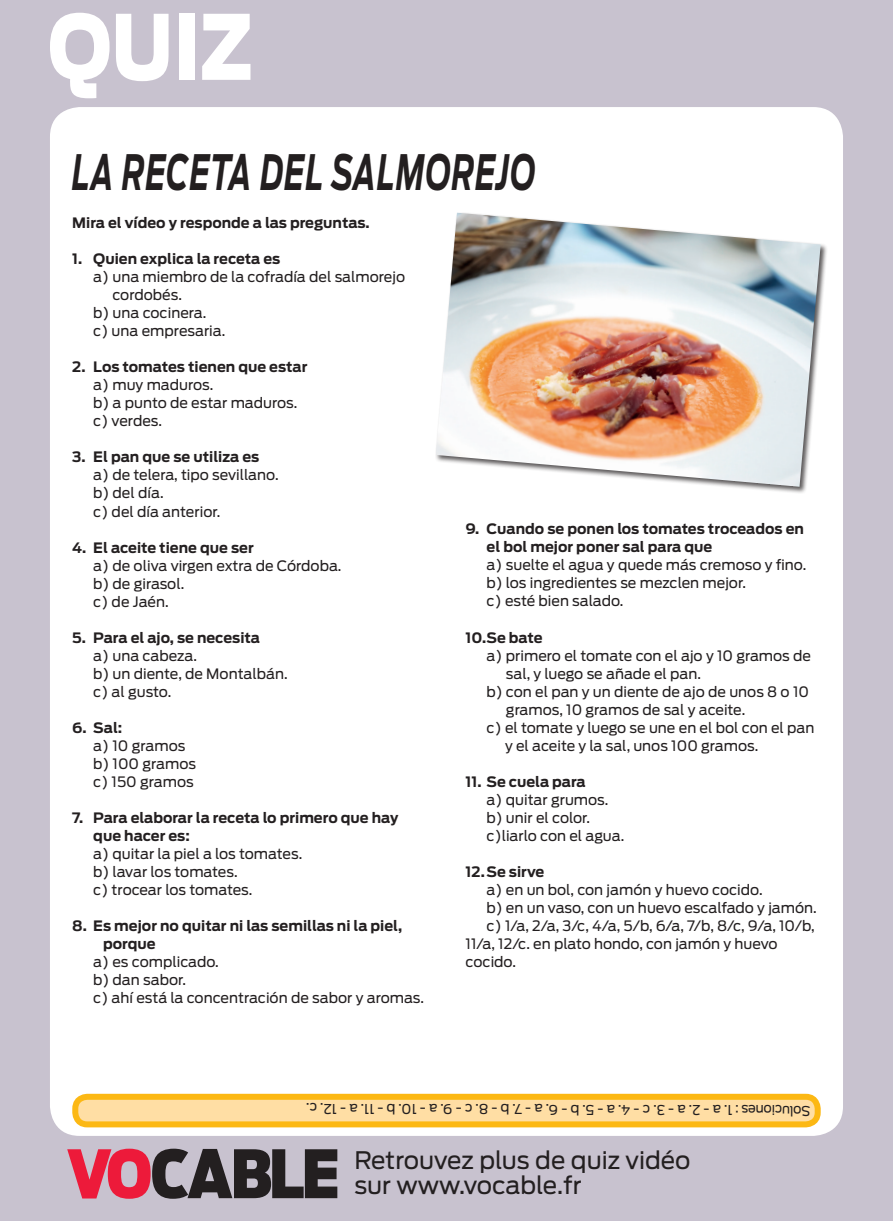
<style>
.page{position:relative;width:893px;height:1221px;background:#fff}
.page>*{position:absolute;margin:0;border:0;box-sizing:border-box;transform-origin:0 0}
.t1{font:900 89.1px "Antenna";color:#fff;scale:.83 1}
.t2{font:italic 700 48.45px "Antenna";letter-spacing:.03em;color:#231f20;scale:.62 1}
.t3{font:24px/25.5px "Antenna";color:#231f20}
.t4{font:14.25px/18px "Antenna";color:#231f20}
.t5{font:700 14.25px/18px "Antenna";color:#231f20}
.t6{font:13.5px "Antenna";letter-spacing:-.015em;color:#231f20;scale:.95 1}
</style>
<div class="page">
<div style="left:0;top:0;width:893px;height:1220px;background:#c8c2cf"></div>
<div style="left:50px;top:107px;width:793px;height:1028px;background:#fff;border-radius:30px"></div>
<svg style="left:67px;top:1148px;width:270px;height:50px"></svg>
<div style="left:75px;top:1096px;width:743px;height:28px;background:#ffdea4;border-radius:12px"></div>
<div style="left:72px;top:1093px;width:749px;height:34px;border:6px solid #fcb814;border-radius:12px"></div>
<div style="left:435px;top:212px;width:393px;height:282px;background:#231f20;opacity:.75"></div>
<img style="left:436px;top:213px;width:385px;height:273px">
<h1 class="t1" style="left:48px;top:-6px;width:248px">QUIZ</h1>
<h2 class="t2" style="left:72px;top:143px;width:749px">LA RECETA DEL SALMOREJO</h2>
<p class="t5" style="left:72px;top:214px;width:299px">Mira el vídeo y responde a las preguntas.</p>
<p class="t5" style="left:72px;top:250px;width:210px">1. Quien explica la receta es</p>
<p class="t4" style="left:93px;top:268px;width:313px">a) una miembro de la cofradía del salmorejo</p>
<p class="t4" style="left:112px;top:286px;width:71px">cordobés.</p>
<p class="t4" style="left:93px;top:304px;width:115px">b) una cocinera.</p>
<p class="t4" style="left:93px;top:322px;width:134px">c) una empresaria.</p>
<p class="t5" style="left:72px;top:358px;width:237px">2. Los tomates tienen que estar</p>
<p class="t4" style="left:93px;top:376px;width:206px">a) muy maduros.<br>b) a punto de estar maduros. c) verdes.</p>
<p class="t5" style="left:72px;top:448px;width:188px">3. El pan que se utiliza es</p>
<p class="t4" style="left:93px;top:466px;width:187px">a) de telera, tipo sevillano. b) del día.<br>c) del día anterior.</p>
<p class="t5" style="left:72px;top:538px;width:183px">4. El aceite tiene que ser</p>
<p class="t4" style="left:93px;top:556px;width:250px">a) de oliva virgen extra de Córdoba. b) de girasol.<br>c) de Jaén.</p>
<p class="t5" style="left:72px;top:628px;width:189px">5. Para el ajo, se necesita</p>
<p class="t4" style="left:93px;top:646px;width:196px">a) una cabeza.<br>b) un diente, de Montalbán. c) al gusto.</p>
<p class="t5" style="left:72px;top:718px;width:52px">6. Sal:</p>
<p class="t4" style="left:93px;top:736px;width:104px">a) 10 gramos b) 100 gramos c) 150 gramos</p>
<p class="t5" style="left:93px;top:808px;width:307px;text-indent:-21px">7. Para elaborar la receta lo primero que hay que hacer es:</p>
<p class="t4" style="left:93px;top:844px;width:210px">a) quitar la piel a los tomates. b) lavar los tomates.<br>c) trocear los tomates.</p>
<p class="t5" style="left:103px;top:916px;width:301px;text-indent:-31px">8. Es mejor no quitar ni las semillas ni la piel, porque</p>
<p class="t4" style="left:93px;top:952px;width:332px">a) es complicado.<br>b) dan sabor.<br>c) ahí está la concentración de sabor y aromas.</p>
<p class="t5" style="left:487px;top:520px;width:319px;text-indent:-21px">9. Cuando se ponen los tomates troceados en el bol mejor poner sal para que</p>
<p class="t4" style="left:487px;top:556px;width:321px">a) suelte el agua y quede más cremoso y fino. b) los ingredientes se mezclen mejor.<br>c) esté bien salado.</p>
<p class="t5" style="left:466px;top:628px;width:78px">10.Se bate</p>
<p class="t4" style="left:487px;top:646px;width:326px">a) primero el tomate con el ajo y 10 gramos de</p>
<p class="t4" style="left:506px;top:664px;width:197px">sal, y luego se añade el pan.</p>
<p class="t4" style="left:487px;top:682px;width:324px">b) con el pan y un diente de ajo de unos 8 o 10</p>
<p class="t4" style="left:506px;top:700px;width:241px">gramos, 10 gramos de sal y aceite.</p>
<p class="t4" style="left:487px;top:718px;width:329px">c) el tomate y luego se une en el bol con el pan</p>
<p class="t4" style="left:505px;top:736px;width:255px">y el aceite y la sal, unos 100 gramos.</p>
<p class="t5" style="left:466px;top:772px;width:122px">11. Se cuela para</p>
<p class="t4" style="left:487px;top:790px;width:139px">a) quitar grumos. b) unir el color. c)liarlo con el agua.</p>
<p class="t5" style="left:466px;top:862px;width:80px">12.Se sirve</p>
<p class="t4" style="left:487px;top:880px;width:277px">a) en un bol, con jamón y huevo cocido.</p>
<p class="t4" style="left:487px;top:898px;width:332px">b) en un vaso, con un huevo escalfado y jamón.</p>
<p class="t4" style="left:487px;top:916px;width:330px">c) 1/a, 2/a, 3/c, 4/a, 5/b, 6/a, 7/b, 8/c, 9/a, 10/b,</p>
<p class="t4" style="left:466px;top:934px;width:314px">11/a, 12/c. en plato hondo, con jamón y huevo</p>
<p class="t4" style="left:466px;top:952px;width:52px">cocido.</p>
<p class="t6" style="left:810px;top:1117px;width:532px;rotate:-180deg">Soluciones : 1. a - 2. a - 3. c - 4. a - 5. b - 6. a - 7. b - 8. c - 9. a - 10. b - 11. a - 12. c.</p>
<h3 class="t3" style="left:354px;top:1147px;width:338px">Retrouvez plus de quiz vidéo sur www.vocable.fr</h3>
</div>
